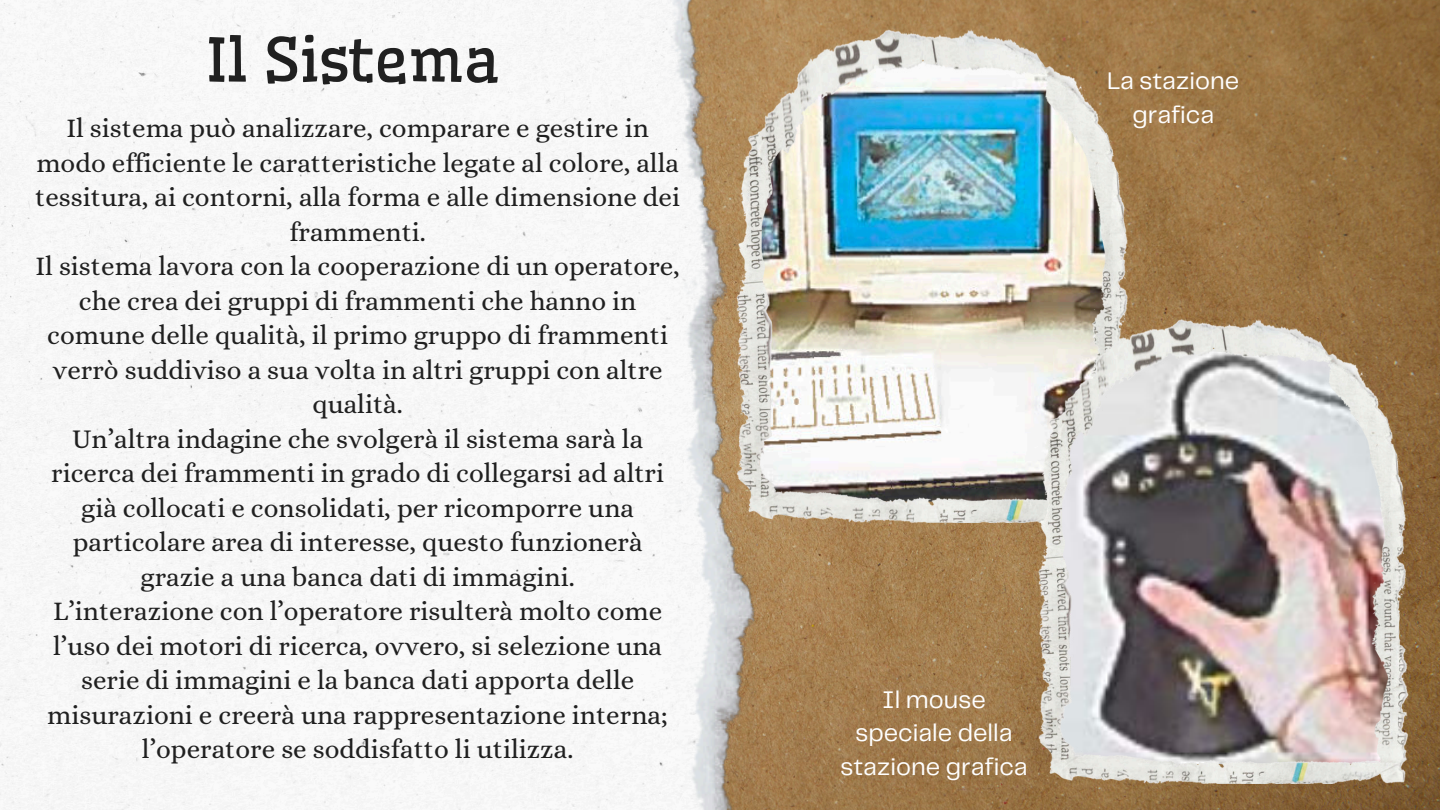
<style>
.page{position:relative;width:1440px;height:810px;background:#fff}
.page>*{position:absolute;margin:0;border:0;box-sizing:border-box;transform-origin:0 0}
.t1{font:60px "Wellfleet";color:#202020}
.t2{font:27px/34.5px "Alice";color:#202020;text-align:center}
.t3{font:25px/33.8px "Telegraf";color:#fff;text-align:center}
</style>
<div class="page">
<img style="left:754px;top:0;width:686px;height:810px">
<img style="left:0;top:0;width:754px;height:810px">
<img style="left:735px;top:25px;width:397px;height:497px">
<img style="left:1036px;top:315px;width:375px;height:468px">
<h1 class="t1" style="left:207px;top:23px;width:294px">Il Sistema</h1>
<p class="t2" style="left:35px;top:113px;width:647px">Il sistema può analizzare, comparare e gestire in modo efficiente le caratteristiche legate al colore, alla tessitura, ai contorni, alla forma e alle dimensione dei frammenti.<br>Il sistema lavora con la cooperazione di un operatore, che crea dei gruppi di frammenti che hanno in comune delle qualità, il primo gruppo di frammenti verrò suddiviso a sua volta in altri gruppi con altre qualità.<br>Un’altra indagine che svolgerà il sistema sarà la ricerca dei frammenti in grado di collegarsi ad altri già collocati e consolidati, per ricomporre una particolare area di interesse, questo funzionerà grazie a una banca dati di immagini.<br>L’interazione con l’operatore risulterà molto come l’uso dei motori di ricerca, ovvero, si selezione una serie di immagini e la banca dati apporta delle misurazioni e creerà una rappresentazione interna; l’operatore se soddisfatto li utilizza.</p>
<p class="t3" style="left:1107px;top:63px;width:134px">La stazione grafica</p>
<p class="t3" style="left:840px;top:682px;width:189px">Il mouse speciale della stazione grafica</p>
</div>
